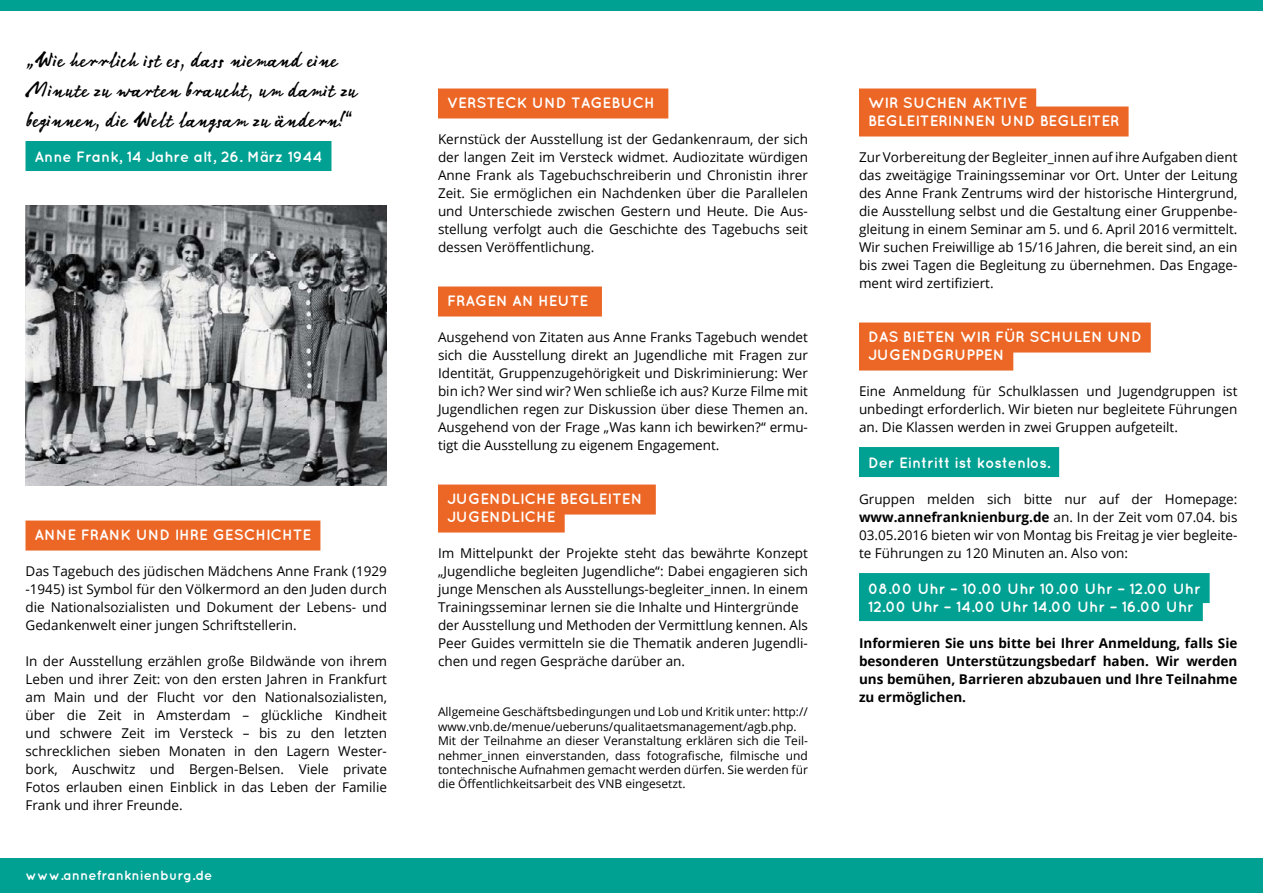
<style>
.page{position:relative;width:1263px;height:893px;background:#fff}
.page>*{position:absolute;margin:0;border:0;box-sizing:border-box;transform-origin:0 0}
.t1{font:21px/30px "Linotype Notec";letter-spacing:.02em;color:#000}
.t2{font:700 15px/18px "Quicksand";color:#fff}
.t3{font:13.5px/18px "Open Sans";color:#000;text-align:justify}
.t4{font:700 13.5px/18px "Open Sans";color:#000;text-align:justify}
.t5{font:700 13.5px "Quicksand";color:#fff}
.t6{font:12px/14.4px "Open Sans";color:#000}
.s1{font-weight:700}
</style>
<div class="page">
<div style="left:438px;top:89px;width:230px;height:30px;background:#ec6725"></div>
<div style="left:438px;top:287px;width:164px;height:30px;background:#ec6725"></div>
<div style="left:438px;top:485px;width:218px;height:30px;background:#ec6725"></div>
<div style="left:438px;top:503px;width:127px;height:30px;background:#ec6725"></div>
<div style="left:26px;top:141px;width:305px;height:30px;background:#00a092"></div>
<div style="left:26px;top:521px;width:294px;height:30px;background:#ec6725"></div>
<div style="left:859px;top:89px;width:177px;height:30px;background:#ec6725"></div>
<div style="left:859px;top:107px;width:269px;height:30px;background:#ec6725"></div>
<div style="left:859px;top:323px;width:292px;height:30px;background:#ec6725"></div>
<div style="left:859px;top:341px;width:154px;height:30px;background:#ec6725"></div>
<div style="left:859px;top:447px;width:200px;height:30px;background:#00a092"></div>
<div style="left:859px;top:573px;width:351px;height:30px;background:#00a092"></div>
<div style="left:859px;top:591px;width:344px;height:30px;background:#00a092"></div>
<div style="left:0;top:859px;width:1263px;height:34px;background:#00a092"></div>
<img style="left:26px;top:205px;width:361px;height:281px">
<div style="left:0;top:0;width:1263px;height:11px;background:#00a092"></div>
<h1 class="t1" style="left:26px;top:44px;width:333px">„Wie herrlich ist es, dass niemand eine<br>Minute zu warten braucht, um damit zu beginnen, die Welt langsam zu ändern!“</h1>
<p class="t2" style="left:35px;top:147px;width:289px">Anne Frank, 14 Jahre alt, 26. März 1944</p>
<p class="t2" style="left:35px;top:525px;width:278px">ANNE FRANK UND IHRE GESCHICHTE</p>
<p class="t3" style="left:26px;top:562px;width:363px">Das Tagebuch des jüdischen Mädchens Anne Frank (1929 -1945) ist Symbol für den Völkermord an den Juden durch die Nationalsozialisten und Dokument der Lebens- und Gedankenwelt einer jungen Schriftstellerin.</p>
<p class="t3" style="left:26px;top:652px;width:363px">In der Ausstellung erzählen große Bildwände von ihrem Leben und ihrer Zeit: von den ersten Jahren in Frankfurt am Main und der Flucht vor den Nationalsozialisten, über die Zeit in Amsterdam – glückliche Kindheit und schwere Zeit im Versteck – bis zu den letzten schrecklichen sieben Monaten in den Lagern Wester&shy;bork, Auschwitz und Bergen-Belsen. Viele private Fotos erlauben einen Einblick in das Leben der Familie Frank und ihrer Freunde.</p>
<p class="t5" style="left:26px;top:868px;width:188px">www.annefranknienburg.de</p>
<p class="t2" style="left:447px;top:93px;width:209px">VERSTECK UND TAGEBUCH</p>
<p class="t3" style="left:438px;top:130px;width:371px">Kernstück der Ausstellung ist der Gedankenraum, der sich der langen Zeit im Versteck widmet. Audiozitate würdigen Anne Frank als Tagebuchschreiberin und Chronistin ihrer Zeit. Sie ermöglichen ein Nachdenken über die Parallelen und Unterschiede zwischen Gestern und Heute. Die Aus&shy;stellung verfolgt auch die Geschichte des Tagebuchs seit dessen Veröffentlichung.</p>
<p class="t2" style="left:447px;top:291px;width:143px">FRAGEN AN HEUTE</p>
<p class="t3" style="left:438px;top:328px;width:371px">Ausgehend von Zitaten aus Anne Franks Tagebuch wendet sich die Ausstellung direkt an Jugendliche mit Fragen zur Identität, Gruppenzugehörigkeit und Diskriminierung: Wer bin ich? Wer sind wir? Wen schließe ich aus? Kurze Filme mit Jugendlichen regen zur Diskussion über diese Themen an.<br>Ausgehend von der Frage „Was kann ich bewirken?“ ermu&shy;tigt die Ausstellung zu eigenem Engagement.</p>
<p class="t2" style="left:447px;top:489px;width:197px">JUGENDLICHE BEGLEITEN<br>JUGENDLICHE</p>
<p class="t3" style="left:438px;top:544px;width:371px;text-align:left">Im Mittelpunkt der Projekte steht das bewährte Konzept „Jugendliche begleiten Jugendliche“: Dabei engagieren sich junge Menschen als Ausstellungs-begleiter_innen. In einem Trainingsseminar lernen sie die Inhalte und Hintergründe der Ausstellung und Methoden der Vermittlung kennen. Als Peer Guides vermitteln sie die Thematik anderen Jugendli&shy;chen und regen Gespräche darüber an.</p>
<p class="t6" style="left:438px;top:705px;width:371px">Allgemeine Geschäftsbedingungen und Lob und Kritik unter: http:// www.vnb.de/menue/ueberuns/qualitaetsmanagement/agb.php.<br>Mit der Teilnahme an dieser Veranstaltung erklären sich die Teil&shy;nehmer_innen einverstanden, dass fotografische, filmische und tontechnische Aufnahmen gemacht werden dürfen. Sie werden für die Öffentlichkeitsarbeit des VNB eingesetzt.</p>
<p class="t2" style="left:868px;top:93px;width:253px">WIR SUCHEN AKTIVE<br>BEGLEITERINNEN UND BEGLEITER</p>
<p class="t3" style="left:859px;top:148px;width:380px">Zur Vorbereitung der Begleiter_innen auf ihre Aufgaben dient das zweitägige Trainingsseminar vor Ort. Unter der Leitung des Anne Frank Zentrums wird der historische Hintergrund, die Ausstellung selbst und die Gestaltung einer Gruppenbe&shy;gleitung in einem Seminar am 5. und 6. April 2016 vermittelt.<br>Wir suchen Freiwillige ab 15/16 Jahren, die bereit sind, an ein bis zwei Tagen die Begleitung zu übernehmen. Das Engage&shy;ment wird zertifiziert.</p>
<p class="t2" style="left:868px;top:327px;width:275px">DAS BIETEN WIR FÜR SCHULEN UND<br>JUGENDGRUPPEN</p>
<p class="t3" style="left:859px;top:382px;width:380px">Eine Anmeldung für Schulklassen und Jugendgruppen ist unbedingt erforderlich. Wir bieten nur begleitete Führungen an. Die Klassen werden in zwei Gruppen aufgeteilt.</p>
<p class="t2" style="left:868px;top:453px;width:184px">Der Eintritt ist kostenlos.</p>
<p class="t3" style="left:859px;top:490px;width:380px">Gruppen melden sich bitte nur auf der Homepage: <span class="s1">www.annefranknienburg.de</span> an. In der Zeit vom 07.04. bis 03.05.2016 bieten wir von Montag bis Freitag je vier begleite&shy;te Führungen zu 120 Minuten an. Also von:</p>
<p class="t2" style="left:868px;top:579px;width:334px">08.00 Uhr – 10.00 Uhr 10.00 Uhr – 12.00 Uhr<br>12.00 Uhr – 14.00 Uhr 14.00 Uhr – 16.00 Uhr</p>
<p class="t4" style="left:859px;top:634px;width:380px">Informieren Sie uns bitte bei Ihrer Anmeldung, falls Sie besonderen Unterstützungsbedarf haben. Wir werden uns bemühen, Barrieren abzubauen und Ihre Teilnahme zu ermöglichen.</p>
</div>
